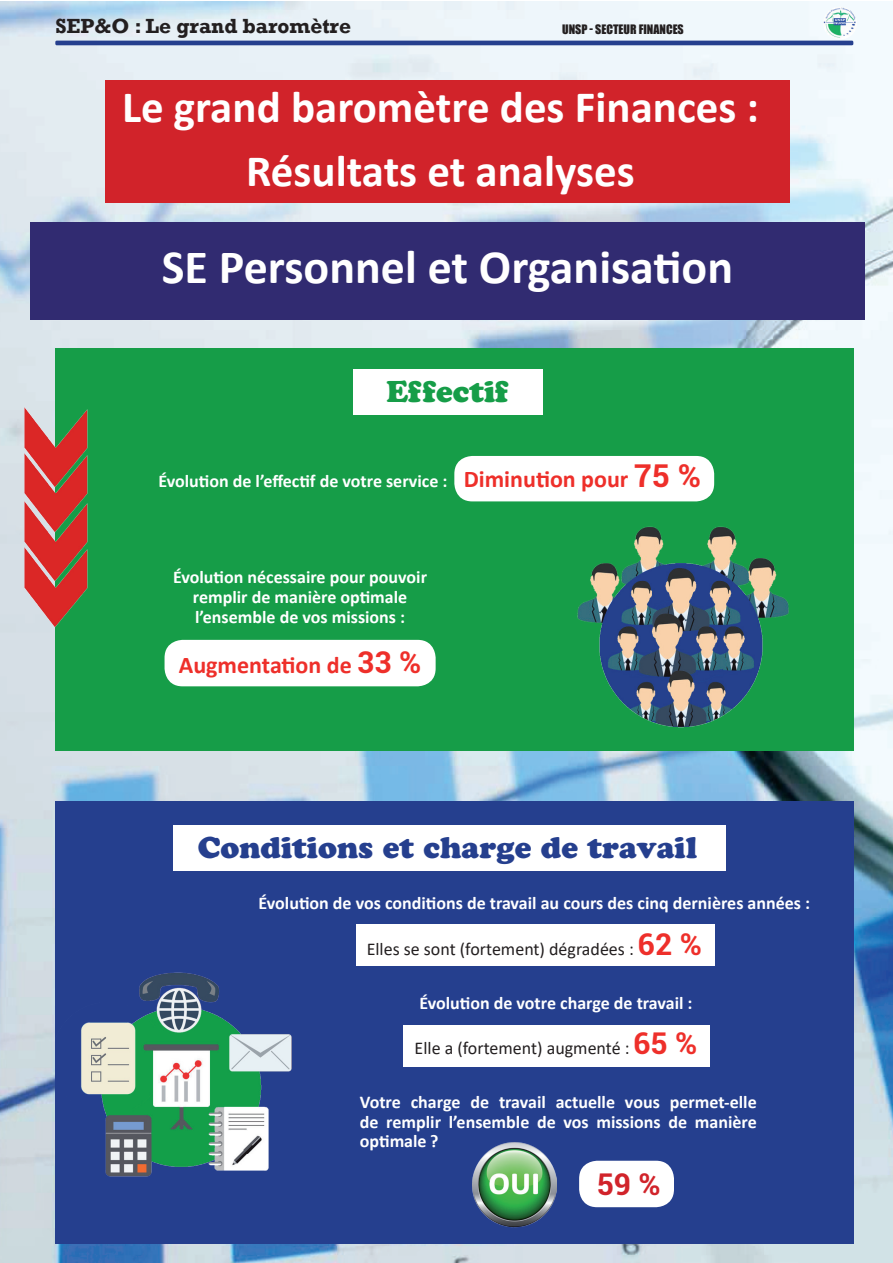
<style>
.page{position:relative;width:893px;height:1263px;background:#fff}
.page>*{position:absolute;margin:0;border:0;box-sizing:border-box;transform-origin:0 0}
.t1{font:700 48px "Calibri";color:#fff}
.t2{font:700 45px/64.5px "Calibri";color:#fff;text-align:center}
.t3{font:30px "Cooper Black Std";color:#253f8e}
.t4{font:30px "Cooper Black Std";color:#169d48}
.t5{font:700 30px "Roboto";color:#d1232a}
.t6{font:700 24px "Calibri";color:#ee2f2a}
.t7{font:700 21px "Rockwell";color:#231f20}
.t8{font:700 18px/19.8px "Calibri";color:#fff;text-align:center}
.t9{font:18px "Calibri";color:#231f20}
.t10{font:12px "Impact";color:#231f20}
.s1{font-size:24px;color:#ee2f2a}
.s2{font-family:"Roboto";font-size:31.5px;color:#ee2f2a}
.s3{font-family:"Roboto";font-size:30px}
.s4{font-family:"Roboto";font-weight:700;font-size:30px;color:#ee2f2a}
</style>
<div class="page">
<img style="left:0;top:1px;width:893px;height:1262px">
<img style="left:822px;top:5px;width:36px;height:35px">
<div style="left:55px;top:801px;width:798px;height:443px;background:#253f8e"></div>
<div style="left:55px;top:349px;width:798px;height:402px;background:#169d48"></div>
<hr style="left:55px;top:41px;width:798px;height:4px;background:#253f8e;border-radius:2px">
<img style="left:24px;top:406px;width:64px;height:46px">
<img style="left:24px;top:534px;width:64px;height:12px">
<img style="left:24px;top:452px;width:64px;height:82px">
<img style="left:24px;top:546px;width:64px;height:82px">
<img style="left:577px;top:526px;width:212px;height:202px">
<img style="left:24px;top:930px;width:268px;height:314px">
<img style="left:473px;top:1142px;width:83px;height:85px">
<div style="left:105px;top:80px;width:685px;height:123px;background:#d1232a"></div>
<div style="left:31px;top:222px;width:834px;height:98px;background:#312b71"></div>
<div style="left:353px;top:369px;width:189px;height:46px;background:#fff"></div>
<div style="left:356px;top:924px;width:358px;height:41px;background:#fff"></div>
<div style="left:454px;top:456px;width:260px;height:45px;background:#fff;border-radius:18px"></div>
<div style="left:165px;top:640px;width:271px;height:46px;background:#fff;border-radius:18px"></div>
<div style="left:403px;top:1025px;width:306px;height:42px;background:#fff"></div>
<div style="left:579px;top:1161px;width:95px;height:46px;background:#fff;border-radius:18px"></div>
<div style="left:173px;top:825px;width:553px;height:46px;background:#fff"></div>
<p class="t7" style="left:55px;top:13px;width:297px">SEP&amp;O : Le grand baromètre</p>
<p class="t10" style="left:562px;top:20px;width:123px">UNSP - SECTEUR FINANCES</p>
<h2 class="t2" style="left:122px;top:74px;width:638px">Le grand baromètre des Finances :<br>Résultats et analyses</h2>
<h1 class="t1" style="left:162px;top:233px;width:573px">SE Personnel et Organisation</h1>
<h3 class="t4" style="left:386px;top:373px;width:124px">Effectif</h3>
<p class="t8" style="left:158px;top:471px;width:544px">Évolution de l’effectif de votre service : <span class="s1">Diminution pour</span> <span class="s2">75 %</span></p>
<p class="t8" style="left:173px;top:567px;width:255px">Évolution nécessaire pour pouvoir remplir de manière optimale l’ensemble de vos missions :</p>
<h3 class="t6" style="left:179px;top:648px;width:244px">Augmentation de <span class="s3">33 %</span></h3>
<h3 class="t3" style="left:198px;top:829px;width:501px">Conditions et charge de travail</h3>
<p class="t8" style="left:259px;top:893px;width:553px">Évolution de vos conditions de travail au cours des cinq dernières années :</p>
<p class="t9" style="left:367px;top:937px;width:337px">Elles se sont (fortement) dégradées : <span class="s4">62 %</span></p>
<p class="t8" style="left:419px;top:992px;width:275px">Évolution de votre charge de travail :</p>
<p class="t9" style="left:415px;top:1036px;width:284px">Elle a (fortement) augmenté : <span class="s4">65 %</span></p>
<p class="t8" style="left:360px;top:1092px;width:398px;text-align:justify">Votre charge de travail actuelle vous permet-elle de remplir l’ensemble de vos missions de manière optimale ?</p>
<h3 class="t5" style="left:597px;top:1163px;width:66px">59 %</h3>
</div>
